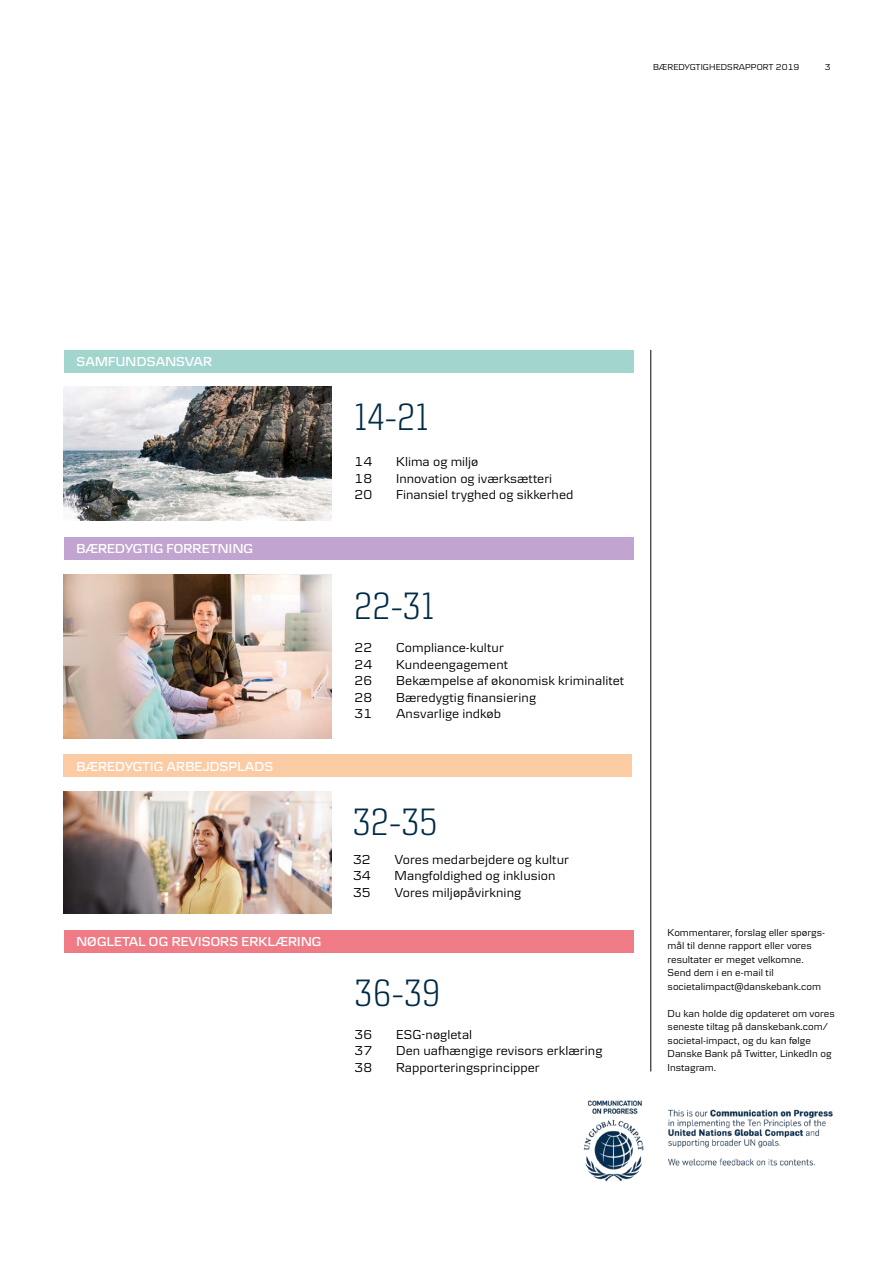
<style>
.page{position:relative;width:893px;height:1263px;background:#fff}
.page>*{position:absolute;margin:0;border:0;box-sizing:border-box;transform-origin:0 0}
.t1{font:300 condensed 39.75px "Danske";letter-spacing:.02em;color:#002a45}
.t2{font:13.5px "Danske Textv 2";letter-spacing:.005em;color:#000}
.t3{font:600 13.5px "Danske Textv 2";letter-spacing:.01em;color:#fff}
.t4{font:10.5px/13.5px "Danske Textv 2";color:#000}
.t5{font:9px "Danske Textv 2";letter-spacing:.005em;color:#000}
</style>
<div class="page">
<img style="left:583px;top:1100px;width:250px;height:82px">
<div style="left:651px;top:1086px;width:12px;height:96px;background:#fff"></div>
<img style="left:64px;top:792px;width:267px;height:122px">
<img style="left:64px;top:387px;width:268px;height:134px">
<img style="left:64px;top:575px;width:268px;height:163px">
<div style="left:64px;top:350px;width:570px;height:22px;background:#a3d5cf"></div>
<div style="left:64px;top:537px;width:569px;height:22px;background:#c1a4cf"></div>
<div style="left:64px;top:754px;width:568px;height:23px;background:#fbcba4"></div>
<div style="left:64px;top:930px;width:569px;height:22px;background:#ef7b86"></div>
<hr style="left:650px;top:350px;width:1px;height:721px;background:#000">
<p class="t5" style="left:653px;top:62px;width:148px">BÆREDYGTIGHEDSRAPPORT 2019</p>
<p class="t5" style="left:825px;top:62px;width:7px">3</p>
<p class="t3" style="left:76px;top:354px;width:137px">SAMFUNDSANSVAR</p>
<p class="t3" style="left:76px;top:541px;width:178px">BÆREDYGTIG FORRETNING</p>
<p class="t3" style="left:76px;top:759px;width:198px">BÆREDYGTIG ARBEJDSPLADS</p>
<p class="t3" style="left:76px;top:934px;width:247px">NØGLETAL OG REVISORS ERKLÆRING</p>
<h1 class="t1" style="left:355px;top:396px;width:75px">14-21</h1>
<p class="t2" style="left:355px;top:454px;width:19px">14</p>
<p class="t2" style="left:396px;top:454px;width:84px">Klima og miljø</p>
<p class="t2" style="left:355px;top:471px;width:19px">18</p>
<p class="t2" style="left:396px;top:471px;width:158px">Innovation og iværksætteri</p>
<p class="t2" style="left:355px;top:487px;width:19px">20</p>
<p class="t2" style="left:396px;top:487px;width:179px">Finansiel tryghed og sikkerhed</p>
<h1 class="t1" style="left:355px;top:585px;width:81px">22-31</h1>
<p class="t2" style="left:355px;top:640px;width:19px">22</p>
<p class="t2" style="left:396px;top:640px;width:109px">Compliance-kultur</p>
<p class="t2" style="left:355px;top:657px;width:19px">24</p>
<p class="t2" style="left:396px;top:657px;width:114px">Kundeengagement</p>
<p class="t2" style="left:355px;top:673px;width:19px">26</p>
<p class="t2" style="left:396px;top:673px;width:230px">Bekæmpelse af økonomisk kriminalitet</p>
<p class="t2" style="left:355px;top:690px;width:19px">28</p>
<p class="t2" style="left:396px;top:690px;width:141px">Bæredygtig finansiering</p>
<p class="t2" style="left:355px;top:706px;width:19px">31</p>
<p class="t2" style="left:396px;top:706px;width:107px">Ansvarlige indkøb</p>
<h1 class="t1" style="left:353px;top:801px;width:86px">32-35</h1>
<p class="t2" style="left:353px;top:852px;width:19px">32</p>
<p class="t2" style="left:395px;top:852px;width:176px">Vores medarbejdere og kultur</p>
<p class="t2" style="left:353px;top:868px;width:19px">34</p>
<p class="t2" style="left:395px;top:868px;width:162px">Mangfoldighed og inklusion</p>
<p class="t2" style="left:353px;top:885px;width:19px">35</p>
<p class="t2" style="left:395px;top:885px;width:128px">Vores miljøpåvirkning</p>
<h1 class="t1" style="left:355px;top:973px;width:86px">36-39</h1>
<p class="t2" style="left:355px;top:1027px;width:19px">36</p>
<p class="t2" style="left:396px;top:1027px;width:78px">ESG-nøgletal</p>
<p class="t2" style="left:355px;top:1043px;width:19px">37</p>
<p class="t2" style="left:396px;top:1043px;width:208px">Den uafhængige revisors erklæring</p>
<p class="t2" style="left:355px;top:1059px;width:19px">38</p>
<p class="t2" style="left:396px;top:1059px;width:145px">Rapporteringsprincipper</p>
<p class="t4" style="left:668px;top:925px;width:159px">Kommentarer, forslag eller spørgs&shy;mål til denne rapport eller vores resultater er meget velkomne.<br>Send dem i en e-mail til societalimpact@danskebank.com</p>
<p class="t4" style="left:668px;top:1006px;width:169px">Du kan holde dig opdateret om vores seneste tiltag på danskebank.com/ societal-impact, og du kan følge<br>Danske Bank på Twitter, LinkedIn og<br>Instagram.</p>
</div>
